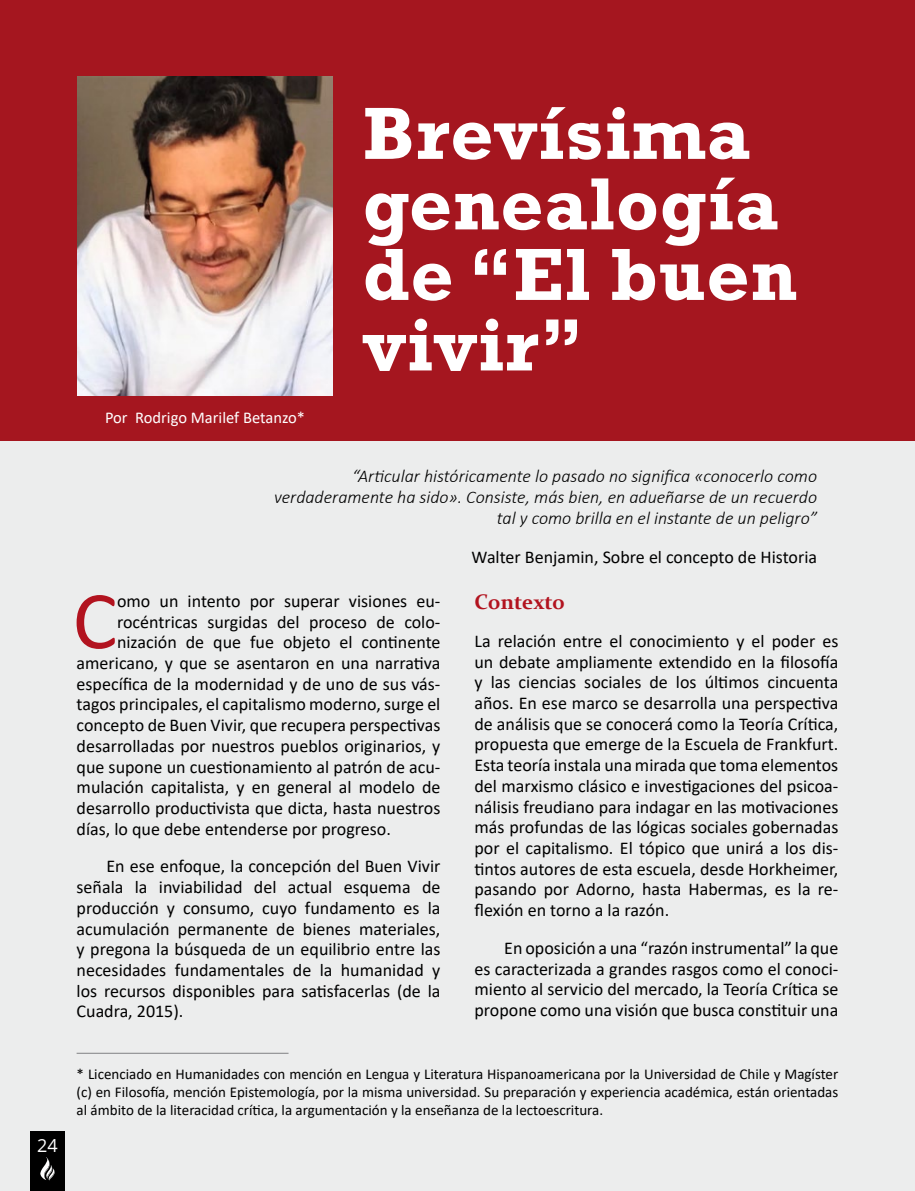
<style>
.page{position:relative;width:915px;height:1191px;background:#fff}
.page>*{position:absolute;margin:0;border:0;box-sizing:border-box;transform-origin:0 0}
.t1{font:83.25px "Calibri";color:#b2131f}
.t2{font:700 75px/70.5px "Rockwell";letter-spacing:.01em;color:#fff}
.t3{font:700 21px "Constantia";color:#b2131f}
.t4{font:18px/20.7px "Calibri";color:#000;text-align:justify}
.t5{font:italic 300 18px/21px "Calibri";color:#000;text-align:right}
.t6{font:18px "Open Sans";color:#fff}
.t7{font:16.5px "Calibri";color:#fff}
.t8{font:15px/18px "Calibri";color:#000;text-align:justify}
</style>
<div class="page">
<div style="left:0;top:0;width:914px;height:1191px;background:#eceded"></div>
<div style="left:31px;top:1131px;width:34px;height:60px;background:#000"></div>
<svg style="left:40px;top:1157px;width:15px;height:23px"></svg>
<div style="left:0;top:0;width:914px;height:440px;background:#a5161f"></div>
<img style="left:77px;top:77px;width:255px;height:318px">
<hr style="left:77px;top:1052px;width:211px;height:1px;background:#87888a">
<p class="t7" style="left:105px;top:406px;width:201px">Por Rodrigo Marilef Betanzo*</p>
<h2 class="t2" style="left:362px;top:98px;width:435px">Brevísima genealogía de “El buen vivir”</h2>
<p class="t5" style="left:274px;top:466px;width:544px">“Articular históricamente lo pasado no significa «conocerlo como verdaderamente ha sido». Consiste, más bien, en adueñarse de un recuerdo tal y como brilla en el instante de un peligro”</p>
<p class="t4" style="left:471px;top:546px;width:347px">Walter Benjamin, Sobre el concepto de Historia</p>
<h1 class="t1" style="left:73px;top:563px;width:46px">C</h1>
<p class="t4" style="left:117px;top:590px;width:325px">omo un intento por superar visiones eu-</p>
<p class="t4" style="left:117px;top:611px;width:325px">rocéntricas surgidas del proceso de colo-</p>
<p class="t4" style="left:117px;top:631px;width:325px">nización de que fue objeto el continente</p>
<p class="t4" style="left:77px;top:652px;width:365px">americano, y que se asentaron en una narrativa</p>
<p class="t4" style="left:77px;top:673px;width:365px">específica de la modernidad y de uno de sus vás-</p>
<p class="t4" style="left:77px;top:693px;width:365px">tagos principales, el capitalismo moderno, surge el</p>
<p class="t4" style="left:77px;top:714px;width:365px">concepto de Buen Vivir, que recupera perspectivas</p>
<p class="t4" style="left:77px;top:735px;width:365px">desarrolladas por nuestros pueblos originarios, y</p>
<p class="t4" style="left:77px;top:755px;width:365px">que supone un cuestionamiento al patrón de acu-</p>
<p class="t4" style="left:77px;top:776px;width:365px">mulación capitalista, y en general al modelo de</p>
<p class="t4" style="left:77px;top:797px;width:365px">desarrollo productivista que dicta, hasta nuestros</p>
<p class="t4" style="left:77px;top:818px;width:316px">días, lo que debe entenderse por progreso.</p>
<p class="t4" style="left:77px;top:855px;width:365px;text-indent:30px">En ese enfoque, la concepción del Buen Vivir señala la inviabilidad del actual esquema de producción y consumo, cuyo fundamento es la acumulación permanente de bienes materiales, y pregona la búsqueda de un equilibrio entre las necesidades fundamentales de la humanidad y los recursos disponibles para satisfacerlas (de la Cuadra, 2015).</p>
<p class="t3" style="left:474px;top:587px;width:92px">Contexto</p>
<p class="t4" style="left:474px;top:630px;width:365px">La relación entre el conocimiento y el poder es un debate ampliamente extendido en la filosofía y las ciencias sociales de los últimos cincuenta años. En ese marco se desarrolla una perspectiva de análisis que se conocerá como la Teoría Crítica, propuesta que emerge de la Escuela de Frankfurt.<br>Esta teoría instala una mirada que toma elementos del marxismo clásico e investigaciones del psicoa&shy;nálisis freudiano para indagar en las motivaciones más profundas de las lógicas sociales gobernadas por el capitalismo. El tópico que unirá a los dis&shy;tintos autores de esta escuela, desde Horkheimer, pasando por Adorno, hasta Habermas, es la re&shy;flexión en torno a la razón.</p>
<p class="t4" style="left:474px;top:937px;width:365px;text-indent:30px">En oposición a una “razón instrumental” la que es caracterizada a grandes rasgos como el conoci&shy;miento al servicio del mercado, la Teoría Crítica se propone como una visión que busca constituir una</p>
<p class="t6" style="left:37px;top:1133px;width:22px">24</p>
<p class="t8" style="left:77px;top:1064px;width:763px">* Licenciado en Humanidades con mención en Lengua y Literatura Hispanoamericana por la Universidad de Chile y Magíster (c) en Filosofía, mención Epistemología, por la misma universidad. Su preparación y experiencia académica, están orientadas al ámbito de la literacidad crítica, la argumentación y la enseñanza de la lectoescritura.</p>
</div>
